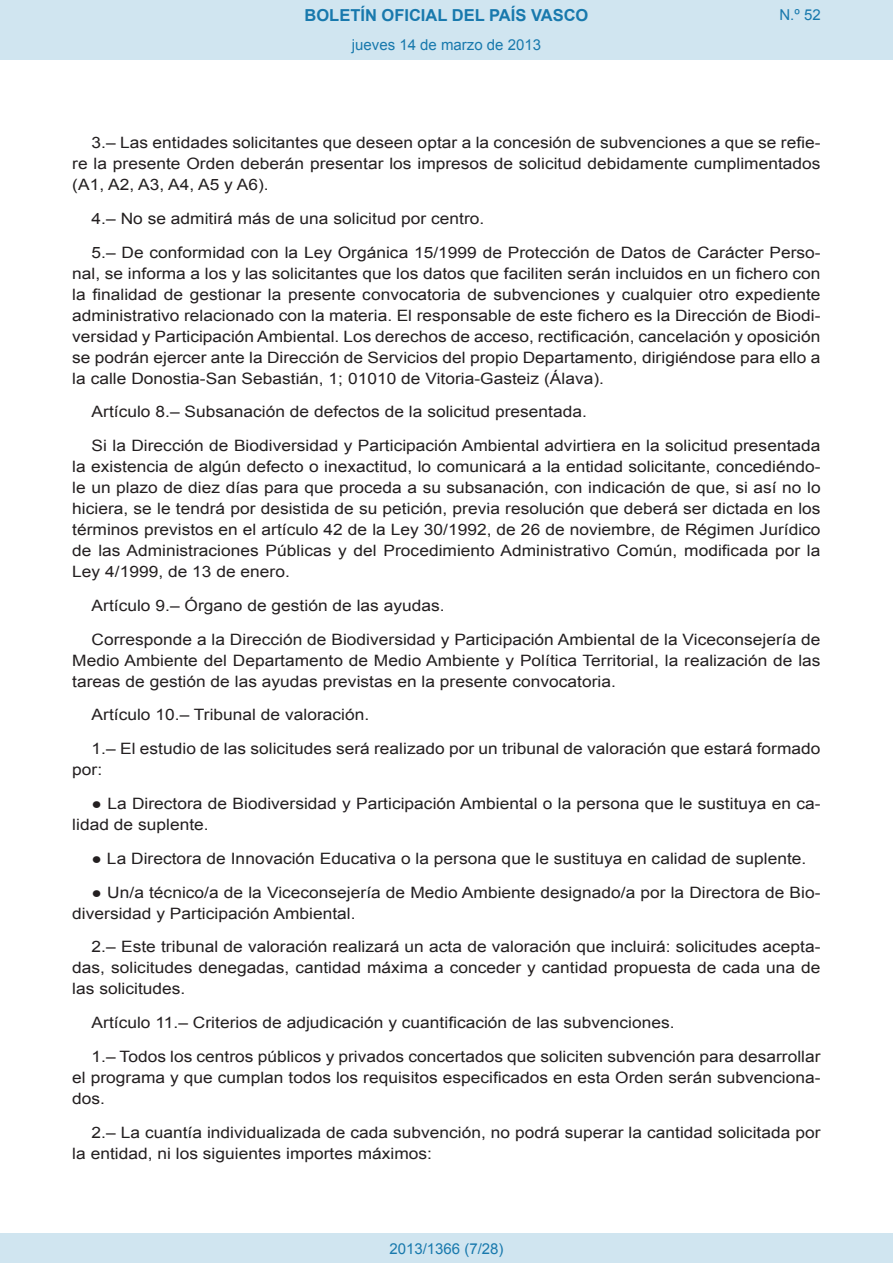
<style>
.page{position:relative;width:893px;height:1263px;background:#fff}
.page>*{position:absolute;margin:0;border:0;box-sizing:border-box;transform-origin:0 0}
.t1{font:700 16.5px "Arial";color:#1879ad}
.BOPVDetalle{font:15.6px/21px "Arial";color:#231f20;text-align:justify;scale:1.11 1}
.Paginacion_Centro{font:15px "Arial";color:#1879ad}
</style>
<div class="page">
<div style="left:0;top:0;width:893px;height:60px;background:#d0e5f0"></div>
<div style="left:0;top:1233px;width:893px;height:30px;background:#d0e5f0"></div>
<p class="t1" style="left:305px;top:4px;width:285px">BOLETÍN OFICIAL DEL PAÍS VASCO</p>
<p class="Paginacion_Centro" style="left:352px;top:35px;width:191px">jueves 14 de marzo de 2013</p>
<p class="Paginacion_Centro" style="left:779px;top:5px;width:43px">N.º 52</p>
<p class="BOPVDetalle" style="left:72px;top:132px;width:676px;text-indent:19px">3.– Las entidades solicitantes que deseen optar a la concesión de subvenciones a que se refie&shy;re la presente Orden deberán presentar los impresos de solicitud debidamente cumplimentados (A1, A2, A3, A4, A5 y A6).</p>
<p class="BOPVDetalle" style="left:92px;top:208px;width:355px">4.– No se admitirá más de una solicitud por centro.</p>
<p class="BOPVDetalle" style="left:72px;top:242px;width:676px;text-indent:19px">5.– De conformidad con la Ley Orgánica 15/1999 de Protección de Datos de Carácter Perso&shy;nal, se informa a los y las solicitantes que los datos que faciliten serán incluidos en un fichero con la finalidad de gestionar la presente convocatoria de subvenciones y cualquier otro expediente administrativo relacionado con la materia. El responsable de este fichero es la Dirección de Biodi&shy;versidad y Participación Ambiental. Los derechos de acceso, rectificación, cancelación y oposición se podrán ejercer ante la Dirección de Servicios del propio Departamento, dirigiéndose para ello a la calle Donostia-San Sebastián, 1; 01010 de Vitoria-Gasteiz (Álava).</p>
<p class="BOPVDetalle" style="left:92px;top:402px;width:448px">Artículo 8.– Subsanación de defectos de la solicitud presentada.</p>
<p class="BOPVDetalle" style="left:72px;top:435px;width:676px;text-indent:19px">Si la Dirección de Biodiversidad y Participación Ambiental advirtiera en la solicitud presentada la existencia de algún defecto o inexactitud, lo comunicará a la entidad solicitante, concediéndo&shy;le un plazo de diez días para que proceda a su subsanación, con indicación de que, si así no lo hiciera, se le tendrá por desistida de su petición, previa resolución que deberá ser dictada en los términos previstos en el artículo 42 de la Ley 30/1992, de 26 de noviembre, de Régimen Jurídico de las Administraciones Públicas y del Procedimiento Administrativo Común, modificada por la Ley 4/1999, de 13 de enero.</p>
<p class="BOPVDetalle" style="left:92px;top:595px;width:320px">Artículo 9.– Órgano de gestión de las ayudas.</p>
<p class="BOPVDetalle" style="left:72px;top:629px;width:676px;text-indent:19px">Corresponde a la Dirección de Biodiversidad y Participación Ambiental de la Viceconsejería de Medio Ambiente del Departamento de Medio Ambiente y Política Territorial, la realización de las tareas de gestión de las ayudas previstas en la presente convocatoria.</p>
<p class="BOPVDetalle" style="left:92px;top:705px;width:252px">Artículo 10.– Tribunal de valoración.</p>
<p class="BOPVDetalle" style="left:72px;top:738px;width:675px;text-indent:19px">1.– El estudio de las solicitudes será realizado por un tribunal de valoración que estará formado por:</p>
<p class="BOPVDetalle" style="left:72px;top:793px;width:676px;text-indent:19px">● La Directora de Biodiversidad y Participación Ambiental o la persona que le sustituya en ca&shy;lidad de suplente.</p>
<p class="BOPVDetalle" style="left:92px;top:848px;width:645px">● La Directora de Innovación Educativa o la persona que le sustituya en calidad de suplente.</p>
<p class="BOPVDetalle" style="left:72px;top:882px;width:676px;text-indent:19px">● Un/a técnico/a de la Viceconsejería de Medio Ambiente designado/a por la Directora de Bio&shy;diversidad y Participación Ambiental.</p>
<p class="BOPVDetalle" style="left:72px;top:936px;width:676px;text-indent:19px">2.– Este tribunal de valoración realizará un acta de valoración que incluirá: solicitudes acepta&shy;das, solicitudes denegadas, cantidad máxima a conceder y cantidad propuesta de cada una de las solicitudes.</p>
<p class="BOPVDetalle" style="left:92px;top:1012px;width:527px">Artículo 11.– Criterios de adjudicación y cuantificación de las subvenciones.</p>
<p class="BOPVDetalle" style="left:72px;top:1046px;width:676px;text-indent:19px">1.– Todos los centros públicos y privados concertados que soliciten subvención para desarrollar el programa y que cumplan todos los requisitos especificados en esta Orden serán subvenciona&shy;dos.</p>
<p class="BOPVDetalle" style="left:72px;top:1122px;width:675px;text-indent:19px">2.– La cuantía individualizada de cada subvención, no podrá superar la cantidad solicitada por la entidad, ni los siguientes importes máximos:</p>
<p class="Paginacion_Centro" style="left:389px;top:1238px;width:116px">2013/1366 (7/28)</p>
</div>
